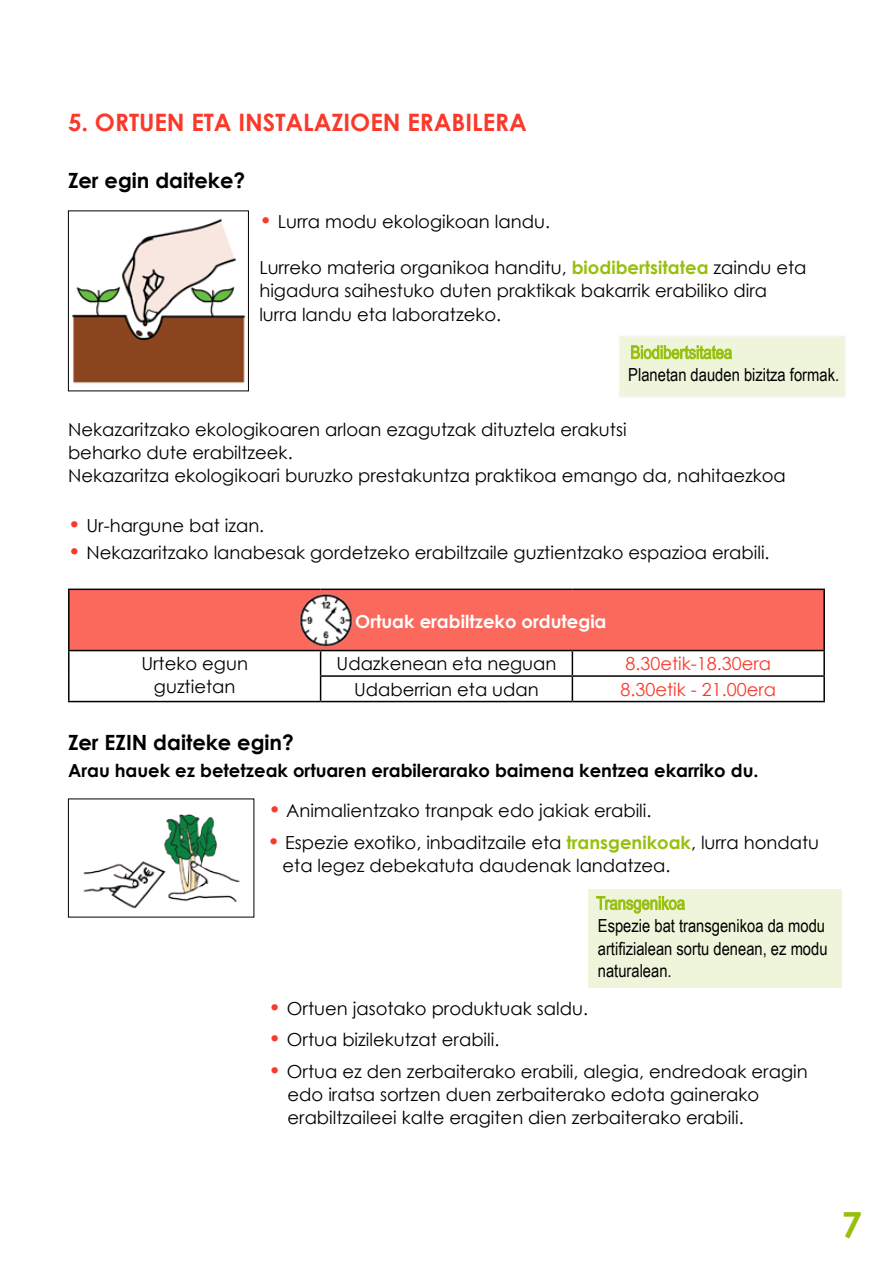
<style>
.page{position:relative;width:893px;height:1263px;background:#fff}
.page>*{position:absolute;margin:0;border:0;box-sizing:border-box;transform-origin:0 0}
.t1{font:700 36px "Century Gothic";color:#97bf0d}
.t2{font:700 24px "Century Gothic";color:#fa392a}
.t3{font:700 21px "Century Gothic";color:#000}
.t4{font:18px/23.2px "Century Gothic";color:#000}
.t5{font:18px/22.5px "Arial Narrow";color:#000}
.t6{font:700 18px "Century Gothic";color:#000}
.t7{font:18px "Century Gothic";color:#fa392a}
.t8{font:700 18px "Century Gothic";color:#fff}
.s1{font-weight:700;font-size:21px;color:#fa392a}
.s2{font-weight:700;color:#97bf0d}
</style>
<div class="page">
<div style="left:68px;top:590px;width:757px;height:60px;background:#fb695d"></div>
<hr style="left:68px;top:589px;width:253px;height:1px;background:#000">
<hr style="left:68px;top:590px;width:2px;height:60px;background:#000">
<hr style="left:321px;top:589px;width:251px;height:1px;background:#000">
<hr style="left:572px;top:589px;width:253px;height:1px;background:#000">
<hr style="left:823px;top:590px;width:2px;height:60px;background:#000">
<hr style="left:68px;top:650px;width:253px;height:1px;background:#000">
<hr style="left:68px;top:651px;width:2px;height:25px;background:#000">
<hr style="left:321px;top:650px;width:251px;height:1px;background:#000">
<hr style="left:572px;top:650px;width:253px;height:1px;background:#000">
<hr style="left:823px;top:651px;width:2px;height:24px;background:#000">
<hr style="left:68px;top:676px;width:2px;height:25px;background:#000">
<hr style="left:320px;top:675px;width:252px;height:2px;background:#000">
<svg style="left:320px;top:651px;width:1px;height:50px"></svg>
<hr style="left:572px;top:675px;width:253px;height:2px;background:#000">
<svg style="left:572px;top:651px;width:1px;height:50px"></svg>
<hr style="left:823px;top:677px;width:2px;height:24px;background:#000">
<hr style="left:68px;top:701px;width:253px;height:1px;background:#000">
<hr style="left:321px;top:701px;width:251px;height:1px;background:#000">
<hr style="left:572px;top:701px;width:253px;height:1px;background:#000">
<img style="left:299px;top:593px;width:54px;height:54px">
<img style="left:72px;top:218px;width:174px;height:166px">
<div style="left:68px;top:210px;width:181px;height:181px;border:1px solid #000"></div>
<img style="left:83px;top:814px;width:157px;height:95px">
<div style="left:619px;top:336px;width:227px;height:62px;background:#eff5da"></div>
<svg style="left:631px;top:345px;width:101px;height:14px"></svg>
<div style="left:589px;top:890px;width:253px;height:98px;background:#eff5da"></div>
<svg style="left:596px;top:896px;width:89px;height:17px"></svg>
<h2 class="t2" style="left:68px;top:104px;width:460px">5. ORTUEN ETA INSTALAZIOEN ERABILERA</h2>
<p class="t3" style="left:68px;top:164px;width:179px">Zer egin daiteke?</p>
<p class="t4" style="left:259px;top:209px;width:292px"><span class="s1">•</span> Lurra modu ekologikoan landu.</p>
<p class="t4" style="left:259px;top:256px;width:549px">Lurreko materia organikoa handitu, <span class="s2">biodibertsitatea</span> zaindu eta higadura saihestuko duten praktikak bakarrik erabiliko dira lurra landu eta laboratzeko.</p>
<p class="t5" style="left:628px;top:362px;width:212px">Planetan dauden bizitza formak.</p>
<p class="t4" style="left:68px;top:417px;width:719px">Nekazaritzako ekologikoaren arloan ezagutzak dituztela erakutsi<br>beharko dute erabiltzeek.<br>Nekazaritza ekologikoari buruzko prestakuntza praktikoa emango da, nahitaezkoa</p>
<p class="t4" style="left:68px;top:514px;width:198px"><span class="s1">•</span> Ur-hargune bat izan.</p>
<p class="t4" style="left:68px;top:541px;width:703px"><span class="s1">•</span> Nekazaritzako lanabesak gordetzeko erabiltzaile guztientzako espazioa erabili.</p>
<p class="t8" style="left:355px;top:607px;width:253px">Ortuak erabiltzeko ordutegia</p>
<p class="t4" style="left:141px;top:652px;width:108px;text-align:center">Urteko egun guztietan</p>
<p class="t4" style="left:337px;top:652px;width:221px">Udazkenean eta neguan</p>
<p class="t7" style="left:625px;top:651px;width:147px">8.30etik-18.30era</p>
<p class="t4" style="left:354px;top:677px;width:186px">Udaberrian eta udan</p>
<p class="t7" style="left:620px;top:676px;width:157px">8.30etik - 21.00era</p>
<p class="t3" style="left:68px;top:727px;width:227px">Zer EZIN daiteke egin?</p>
<p class="t6" style="left:68px;top:757px;width:692px">Arau hauek ez betetzeak ortuaren erabilerarako baimena kentzea ekarriko du.</p>
<p class="t4" style="left:268px;top:799px;width:384px"><span class="s1">•</span> Animalientzako tranpak edo jakiak erabili.</p>
<p class="t4" style="left:283px;top:830px;width:538px;text-indent:-15px"><span class="s1">•</span> Espezie exotiko, inbaditzaile eta <span class="s2">transgenikoak</span>, lurra hondatu eta legez debekatuta daudenak landatzea.</p>
<p class="t5" style="left:598px;top:914px;width:231px">Espezie bat transgenikoa da modu artifizialean sortu denean, ez modu naturalean.</p>
<p class="t4" style="left:268px;top:997px;width:321px"><span class="s1">•</span> Ortuen jasotako produktuak saldu.</p>
<p class="t4" style="left:268px;top:1028px;width:232px"><span class="s1">•</span> Ortua bizilekutzat erabili.</p>
<p class="t4" style="left:288px;top:1059px;width:522px;text-indent:-19px"><span class="s1">•</span> Ortua ez den zerbaiterako erabili, alegia, endredoak eragin edo iratsa sortzen duen zerbaiterako edota gainerako erabiltzaileei kalte eragiten dien zerbaiterako erabili.</p>
<h1 class="t1" style="left:842px;top:1197px;width:22px">7</h1>
</div>
